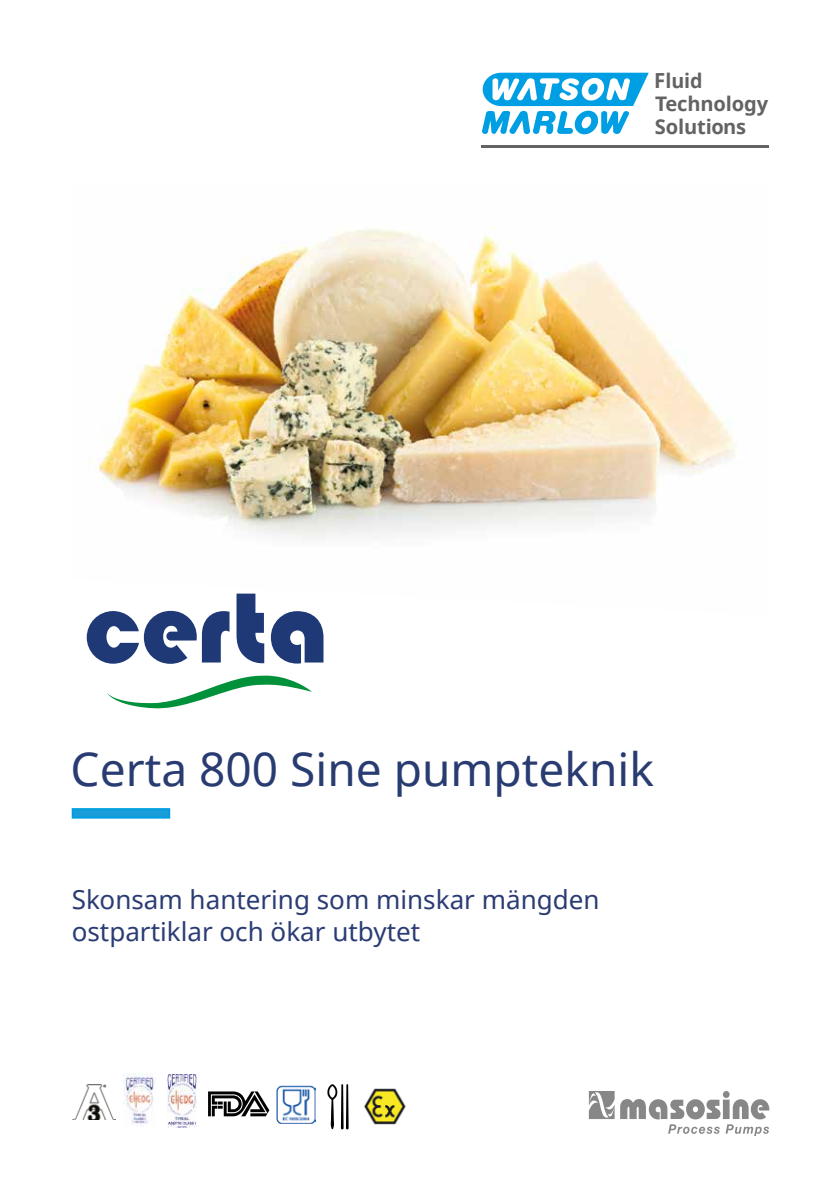
<style>
.page{position:relative;width:840px;height:1191px;background:#fff}
.page>*{position:absolute;margin:0;border:0;box-sizing:border-box;transform-origin:0 0}
.t1{font:46px "Noto Sans";color:#293c72}
.t2{font:26px/32px "Noto Sans";color:#2a3c73}
.t3{font:700 20px/23px "Noto Sans";letter-spacing:-.01em;color:#646363}
.s1{font-size:20.8px}
</style>
<div class="page">
<img style="left:97px;top:226px;width:638px;height:392px">
<svg style="left:588px;top:1091px;width:180px;height:45px"></svg>
<svg style="left:236px;top:593px;width:28px;height:70px"></svg>
<svg style="left:271px;top:611px;width:52px;height:52px"></svg>
<svg style="left:87px;top:611px;width:142px;height:53px"></svg>
<svg style="left:107px;top:675px;width:205px;height:33px"></svg>
<div style="left:72px;top:808px;width:98px;height:10px;background:#1a9dd9;border:2px solid #009fe3"></div>
<img style="left:124px;top:1073px;width:30px;height:52px">
<img style="left:277px;top:1085px;width:38px;height:39px">
<img style="left:72px;top:1084px;width:43px;height:36px">
<svg style="left:208px;top:1091px;width:61px;height:25px"></svg>
<img style="left:167px;top:1075px;width:29px;height:52px">
<img style="left:364px;top:1088px;width:42px;height:37px">
<svg style="left:327px;top:1084px;width:21px;height:46px"></svg>
<hr style="left:480px;top:145px;width:288px;height:3px;background:#646363">
<svg style="left:482px;top:73px;width:166px;height:61px"></svg>
<p class="t3" style="left:653px;top:69px;width:115px"><span class="s1">F</span>luid<br>Technology<br>Solutions</p>
<h1 class="t1" style="left:71px;top:738px;width:584px">Certa 800 Sine pumpteknik</h1>
<p class="t2" style="left:72px;top:883px;width:529px">Skonsam hantering som minskar mängden ostpartiklar och ökar utbytet</p>
</div>
